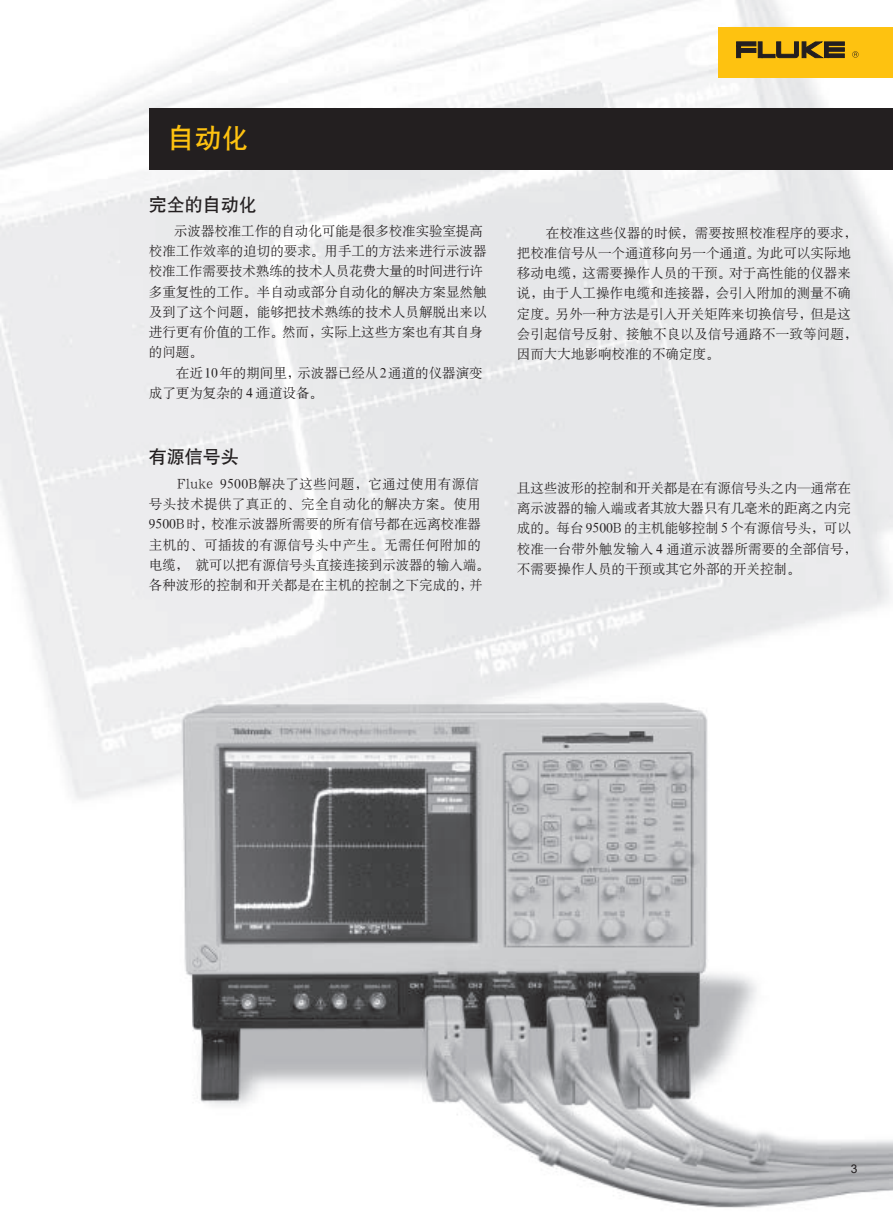
<style>
.page{position:relative;width:893px;height:1212px;background:#fff}
.page>*{position:absolute;margin:0;border:0;box-sizing:border-box;transform-origin:0 0}
.t1{font:27px "H Yb 1 gj";color:#fec210}
.t2{font:18px "H Yb 1 gj";color:#231f20}
.t3{font:13.5px/20.2px "H Ya 6 gj";color:#231f20}
.t4{font:12px "Arial";color:#231f20}
</style>
<div class="page">
<img style="left:0;top:0;width:892px;height:1208px">
<div style="left:149px;top:109px;width:743px;height:61px;background:#231f20"></div>
<div style="left:718px;top:27px;width:174px;height:51px;background:#fec210"></div>
<div style="left:736px;top:46px;width:4px;height:12px;background:#231f20;border:1px solid #231f20"></div>
<div style="left:740px;top:48px;width:16px;height:5px;background:#231f20"></div>
<svg style="left:758px;top:42px;width:4px;height:16px"></svg>
<hr style="left:762px;top:54px;width:13px;height:4px;background:#231f20">
<svg style="left:776px;top:42px;width:22px;height:16px"></svg>
<hr style="left:802px;top:42px;width:4px;height:16px;background:#231f20">
<svg style="left:805px;top:42px;width:18px;height:16px"></svg>
<hr style="left:824px;top:42px;width:20px;height:3px;background:#231f20">
<hr style="left:824px;top:45px;width:4px;height:13px;background:#231f20">
<hr style="left:828px;top:48px;width:16px;height:3px;background:#231f20">
<hr style="left:828px;top:54px;width:16px;height:4px;background:#231f20">
<hr style="left:736px;top:42px;width:20px;height:4px;background:#231f20">
<svg style="left:852px;top:51px;width:6px;height:7px"></svg>
<h1 class="t1" style="left:168px;top:124px;width:82px">自动化</h1>
<h2 class="t2" style="left:149px;top:195px;width:109px">完全的自动化</h2>
<p class="t3" style="left:149px;top:221px;width:339px;text-indent:25px">示波器校准工作的自动化可能是很多校准实验室提高校准工作效率的迫切的要求。用手工的方法来进行示波器校准工作需要技术熟练的技术人员花费大量的时间进行许多重复性的工作。半自动或部分自动化的解决方案显然触及到了这个问题，能够把技术熟练的技术人员解脱出来以进行更有价值的工作。然而，实际上这些方案也有其自身的问题。</p>
<p class="t3" style="left:149px;top:362px;width:335px;text-indent:27px">在近10年的期间里，示波器已经从2通道的仪器演变成了更为复杂的 4 通道设备。</p>
<h2 class="t2" style="left:149px;top:448px;width:91px">有源信号头</h2>
<p class="t3" style="left:149px;top:474px;width:342px;text-indent:28px">Fluke 9500B解决了这些问题，它通过使用有源信号头技术提供了真正的、完全自动化的解决方案。使用<br>9500B时，校准示波器所需要的所有信号都在远离校准器主机的、可插拔的有源信号头中产生。无需任何附加的电缆，就可以把有源信号头直接连接到示波器的输入端。各种波形的控制和开关都是在主机的控制之下完成的，并</p>
<p class="t3" style="left:517px;top:222px;width:342px;text-indent:29px">在校准这些仪器的时候，需要按照校准程序的要求，把校准信号从一个通道移向另一个通道。为此可以实际地移动电缆，这需要操作人员的干预。对于高性能的仪器来说，由于人工操作电缆和连接器，会引入附加的测量不确定度。另外一种方法是引入开关矩阵来切换信号，但是这会引起信号反射、接触不良以及信号通路不一致等问题，因而大大地影响校准的不确定度。</p>
<p class="t3" style="left:517px;top:478px;width:342px">且这些波形的控制和开关都是在有源信号头之内—通常在离示波器的输入端或者其放大器只有几毫米的距离之内完成的。每台 9500B 的主机能够控制 5 个有源信号头，可以校准一台带外触发输入 4 通道示波器所需要的全部信号，不需要操作人员的干预或其它外部的开关控制。</p>
<p class="t4" style="left:850px;top:1161px;width:8px">3</p>
</div>
